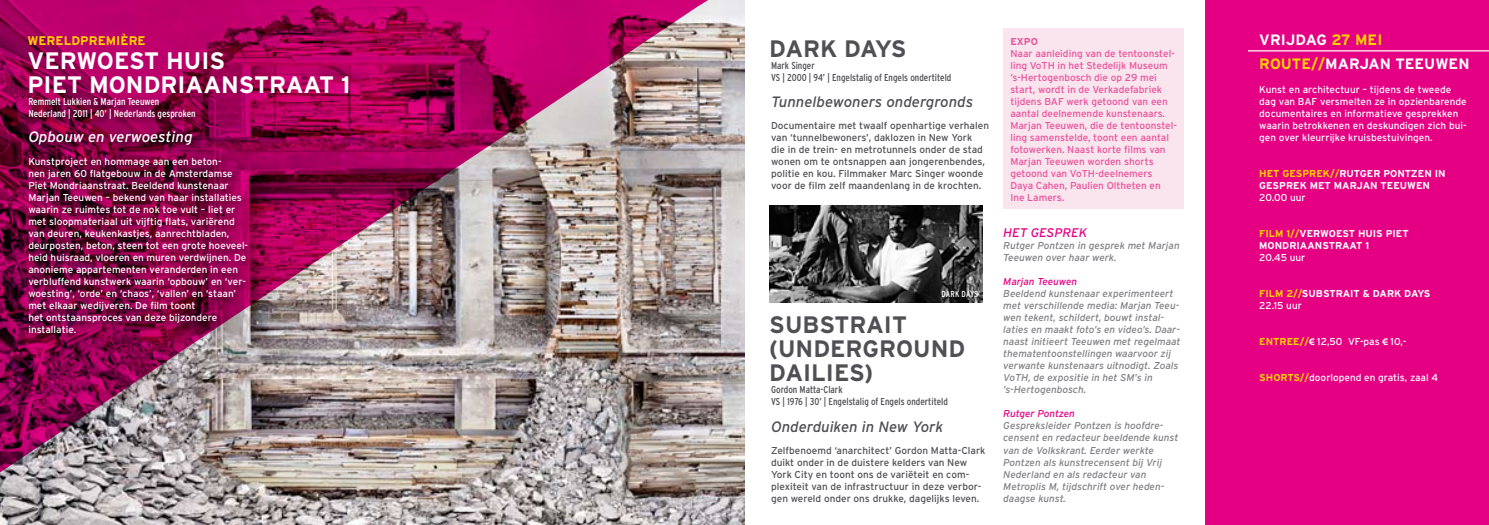
<style>
.page{position:relative;width:1489px;height:525px;background:#fff}
.page>*{position:absolute;margin:0;border:0;box-sizing:border-box;transform-origin:0 0}
.t1{font:700 23.75px/24px "Interstate";color:#fff}
.t2{font:700 23.75px/24px "Interstate";color:#504f53}
.t3{font:700 23.75px "Interstate";letter-spacing:-.035em;color:#504f53}
.t4{font:italic 15px "Interstate";color:#504f53}
.t5{font:700 15px/24px "Interstate";color:#fff}
.t6{font:italic 15px "Interstate";color:#fff}
.t7{font:700 12.5px "Interstate";color:#ffd300}
.t8{font:italic 12.5px "Interstate";color:#e50083}
.t9{font:10px/12px "Interstate";color:#fff}
.t10{font:italic 10px/12px "Interstate";color:#818084}
.t11{font:10px/12px "Interstate";color:#504f53}
.t12{font:10px/12px "Interstate";color:#e8529a}
.t13{font:condensed 10px/12px "Interstate";color:#504f53}
.t14{font:700 10px/12px "Interstate";color:#fff}
.t15{font:condensed 10px/12px "Interstate";color:#fff}
.t16{font:italic 10px "Interstate";color:#e50083}
.t17{font:700 10px "Interstate";color:#ffd300}
.t18{font:700 10px "Interstate";color:#e8529a}
.t19{font:condensed 8.75px "Interstate";letter-spacing:.005em;color:#fff}
.s1{color:#ffd300}
.s2{color:#fff}
.s3{font-weight:400}
.s4{font-weight:700;color:#ffd300}
.s5{font-family:"Scala Sans LF";font-weight:700}
</style>
<div class="page">
<img style="left:0;top:0;width:731px;height:524px">
<div style="left:1205px;top:0;width:283px;height:524px;background:#e50083"></div>
<hr style="left:1247px;top:50px;width:241px;height:1px;background:#fff">
<div style="left:24px;top:93px;width:231px;height:248px;background:#000;opacity:.75"></div>
<div style="left:1003px;top:28px;width:180px;height:181px;background:#fae4ee"></div>
<img style="left:769px;top:206px;width:213px;height:97px">
<p class="t7" style="left:27px;top:34px;width:120px">WERELDPREMIÈRE</p>
<h1 class="t1" style="left:27px;top:48px;width:324px">VERWOEST HUIS<br>PIET MONDRIAANSTRAAT 1</h1>
<p class="t15" style="left:28px;top:95px;width:169px">Remmelt Lukkien &amp; Marjan Teeuwen<br>Nederland | 2011 | 40’ | Nederlands gesproken</p>
<h2 class="t6" style="left:28px;top:128px;width:166px">Opbouw en verwoesting</h2>
<p class="t9" style="left:28px;top:155px;width:221px">Kunstproject en hommage aan een beton-<br>nen jaren 60 flatgebouw in de Amsterdamse Piet Mondriaanstraat. Beeldend kunstenaar Marjan Teeuwen – bekend van haar installaties waarin ze ruimtes tot de nok toe vult – liet er met sloopmateriaal uit vijftig flats, variërend van deuren, keukenkastjes, aanrechtbladen, deurposten, beton, steen tot een grote hoeveel&shy;heid huisraad, vloeren en muren verdwijnen. De anonieme appartementen veranderden in een verbluffend kunstwerk waarin ‘opbouw’ en ‘ver&shy;woesting’, ‘orde’ en ‘chaos’, ‘vallen’ en ‘staan’ met elkaar wedijveren. De film toont<br>het ontstaansproces van deze bijzondere installatie.</p>
<h1 class="t3" style="left:769px;top:35px;width:139px">DARK DAYS</h1>
<p class="t13" style="left:771px;top:59px;width:182px">Mark Singer<br>VS | 2000 | 94’ | Engelstalig of Engels ondertiteld</p>
<h2 class="t4" style="left:771px;top:93px;width:203px">Tunnelbewoners ondergronds</h2>
<p class="t11" style="left:771px;top:119px;width:219px">Documentaire met twaalf openhartige verhalen van ‘tunnelbewoners’, daklozen in New York<br>die in de trein- en metrotunnels onder de stad wonen om te ontsnappen aan jongerenbendes, politie en kou. Filmmaker Marc Singer woonde voor de film zelf maandenlang in de krochten.</p>
<p class="t19" style="left:941px;top:289px;width:38px">DARK DAYS</p>
<h1 class="t2" style="left:769px;top:312px;width:197px">SUBSTRAIT (UNDERGROUND<br>DAILIES)</h1>
<p class="t13" style="left:771px;top:383px;width:178px">Gordon Matta-Clark<br>VS | 1976 | 30’ | Engelstalig of Engels ondertiteld</p>
<h2 class="t4" style="left:771px;top:418px;width:174px">Onderduiken in New York</h2>
<p class="t11" style="left:771px;top:443px;width:216px">Zelfbenoemd ‘anarchitect’ Gordon Matta-Clark duikt onder in de duistere kelders van New York City en toont ons de variëteit en com&shy;plexiteit van de infrastructuur in deze verbor&shy;gen wereld onder ons drukke, dagelijks leven.</p>
<p class="t18" style="left:1010px;top:36px;width:21px">EXPO</p>
<p class="t12" style="left:1010px;top:47px;width:168px">Naar aanleiding van de tentoonstel&shy;ling VoTH in het Stedelijk Museum ’s-Hertogenbosch die op 29 mei start, wordt in de Verkadefabriek tijdens BAF werk getoond van een aantal deelnemende kunstenaars.<br>Marjan Teeuwen, die de tentoonstel&shy;ling samenstelde, toont een aantal fotowerken. Naast korte films van<br>Marjan Teeuwen worden shorts getoond van VoTH-deelnemers<br>Daya Cahen, Paulien Oltheten en<br>Ine Lamers.</p>
<p class="t8" style="left:1003px;top:226px;width:86px">HET GESPREK</p>
<p class="t10" style="left:1003px;top:239px;width:178px">Rutger Pontzen in gesprek met Marjan<br>Teeuwen over haar werk.</p>
<p class="t16" style="left:1003px;top:276px;width:75px">Marjan Teeuwen</p>
<p class="t10" style="left:1003px;top:287px;width:179px">Beeldend kunstenaar experimenteert met verschillende media: Marjan Teeu&shy;wen tekent, schildert, bouwt instal&shy;laties en maakt foto’s en video’s. Daar&shy;naast initieert Teeuwen met regelmaat thematentoonstellingen waarvoor zij verwante kunstenaars uitnodigt. Zoals VoTH, de expositie in het SM’s in ’s-Hertogenbosch.</p>
<p class="t16" style="left:1003px;top:408px;width:73px">Rutger Pontzen</p>
<p class="t10" style="left:1003px;top:419px;width:176px">Gespreksleider Pontzen is hoofdre&shy;censent en redacteur beeldende kunst van de Volkskrant. Eerder werkte<br>Pontzen als kunstrecensent bij Vrij<br>Nederland en als redacteur van<br>Metroplis M, tijdschrift over heden&shy;daagse kunst.</p>
<h2 class="t5" style="left:1259px;top:28px;width:212px">VRIJDAG <span class="s1">27 MEI<br>ROUTE//</span>MARJAN TEEUWEN</h2>
<p class="t9" style="left:1259px;top:83px;width:209px">Kunst en architectuur – tijdens de tweede dag van BAF versmelten ze in opzienbarende documentaires en informatieve gesprekken waarin betrokkenen en deskundigen zich bui&shy;gen over kleurrijke kruisbestuivingen.</p>
<p class="t17" style="left:1259px;top:168px;width:95px">HET GESPREK//<span class="s2">RUTGER</span></p>
<p class="t14" style="left:1383px;top:167px;width:15px">PONT</p>
<p class="t14" style="left:1410px;top:167px;width:30px">ZEN IN</p>
<p class="t14" style="left:1259px;top:179px;width:8px">GESPREK</p>
<p class="t14" style="left:1309px;top:179px;width:41px">MET MARJAN</p>
<p class="t14" style="left:1380px;top:179px;width:15px">TEEUWEN</p>
<p class="t9" style="left:1259px;top:191px;width:48px">20.00 uur</p>
<p class="t14" style="left:1259px;top:227px;width:151px"><span class="s1">FILM 1//</span>VERWOEST HUIS PIET<br>MONDRIAANSTRAAT 1</p>
<p class="t9" style="left:1259px;top:251px;width:48px">20.45 uur</p>
<p class="t14" style="left:1259px;top:287px;width:173px"><span class="s1">FILM 2//</span>SUBSTRAIT &amp; DARK DAYS<br><span class="s3">22.15 uur</span></p>
<p class="t9" style="left:1259px;top:335px;width:149px"><span class="s4">ENTREE//</span><span class="s5">€</span> 12,50 VF-pas <span class="s5">€</span> 10,-</p>
<p class="t9" style="left:1259px;top:371px;width:180px"><span class="s4">SHORTS//</span>doorlopend en gratis, zaal 4</p>
</div>
